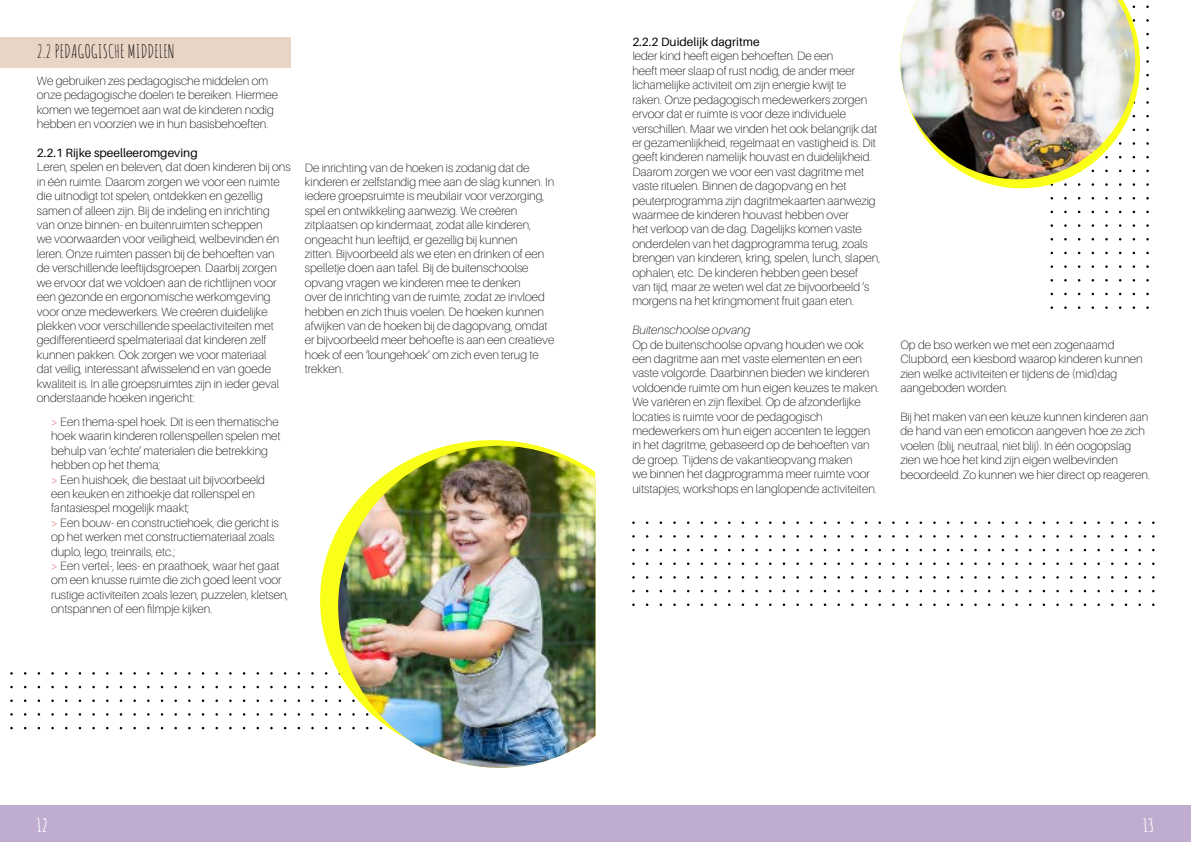
<style>
.page{position:relative;width:1191px;height:842px;background:#fff}
.page>*{position:absolute;margin:0;border:0;box-sizing:border-box;transform-origin:0 0}
.t1{font:18px "Amatic SC";color:#000}
.t2{font:700 18px "Amatic SC";color:#fff}
.t3{font:100 12px/14.4px "Aileron";color:#000}
.t4{font:12px "Aileron";color:#000}
.t5{font:italic 100 12px "Aileron";color:#000}
.s1{font-weight:400;color:#f19098}
</style>
<div class="page">
<div style="left:0;top:805px;width:1191px;height:37px;background:#c0accf"></div>
<div style="left:0;top:37px;width:291px;height:30px;background:#e9d5c6"></div>
<svg style="left:320px;top:440px;width:218px;height:290px"></svg>
<img style="left:338px;top:446px;width:257px;height:322px">
<svg style="left:976px;top:6px;width:164px;height:182px"></svg>
<img style="left:900px;top:0;width:235px;height:179px">
<h1 class="t1" style="left:37px;top:39px;width:139px">2.2 PEDAGOGISCHE MIDDELEN</h1>
<p class="t3" style="left:37px;top:74px;width:243px">We gebruiken zes pedagogische middelen om onze pedagogische doelen te bereiken. Hiermee komen we tegemoet aan wat de kinderen nodig hebben en voorzien we in hun basisbehoeften.</p>
<p class="t4" style="left:37px;top:146px;width:162px">2.2.1 Rijke speelleeromgeving</p>
<p class="t3" style="left:37px;top:160px;width:255px">Leren, spelen en beleven, dat doen kinderen bij ons in één ruimte. Daarom zorgen we voor een ruimte die uitnodigt tot spelen, ontdekken en gezellig samen of alleen zijn. Bij de indeling en inrichting van onze binnen- en buitenruimten scheppen<br>we voorwaarden voor veiligheid, welbevinden én leren. Onze ruimten passen bij de behoeften van de verschillende leeftijdsgroepen. Daarbij zorgen we ervoor dat we voldoen aan de richtlijnen voor een gezonde en ergonomische werkomgeving voor onze medewerkers. We creëren duidelijke plekken voor verschillende speelactiviteiten met gedifferentieerd spelmateriaal dat kinderen zelf kunnen pakken. Ook zorgen we voor materiaal<br>dat veilig, interessant afwisselend en van goede kwaliteit is. In alle groepsruimtes zijn in ieder geval onderstaande hoeken ingericht:</p>
<p class="t3" style="left:305px;top:160px;width:251px">De inrichting van de hoeken is zodanig dat de kinderen er zelfstandig mee aan de slag kunnen. In iedere groepsruimte is meubilair voor verzorging, spel en ontwikkeling aanwezig. We creëren zitplaatsen op kindermaat, zodat alle kinderen, ongeacht hun leeftijd, er gezellig bij kunnen<br>zitten. Bijvoorbeeld als we eten en drinken of een spelletje doen aan tafel. Bij de buitenschoolse opvang vragen we kinderen mee te denken<br>over de inrichting van de ruimte, zodat ze invloed hebben en zich thuis voelen. De hoeken kunnen afwijken van de hoeken bij de dagopvang, omdat er bijvoorbeeld meer behoefte is aan een creatieve hoek of een ‘loungehoek’ om zich even terug te trekken.</p>
<p class="t3" style="left:51px;top:415px;width:239px"><span class="s1">&gt;</span> Een thema-spel hoek. Dit is een thematische hoek waarin kinderen rollenspellen spelen met behulp van ‘echte’ materialen die betrekking hebben op het thema;<br><span class="s1">&gt;</span> Een huishoek, die bestaat uit bijvoorbeeld<br>een keuken en zithoekje dat rollenspel en fantasiespel mogelijk maakt;<br><span class="s1">&gt;</span> Een bouw- en constructiehoek, die gericht is op het werken met constructiemateriaal zoals duplo, lego, treinrails, etc.;<br><span class="s1">&gt;</span> Een vertel-, lees- en praathoek, waar het gaat om een knusse ruimte die zich goed leent voor rustige activiteiten zoals lezen, puzzelen, kletsen, ontspannen of een filmpje kijken.</p>
<p class="t4" style="left:632px;top:35px;width:129px">2.2.2 Duidelijk dagritme</p>
<p class="t3" style="left:632px;top:49px;width:250px">Ieder kind heeft eigen behoeften. De een<br>heeft meer slaap of rust nodig, de ander meer lichamelijke activiteit om zijn energie kwijt te<br>raken. Onze pedagogisch medewerkers zorgen ervoor dat er ruimte is voor deze individuele verschillen. Maar we vinden het ook belangrijk dat er gezamenlijkheid, regelmaat en vastigheid is. Dit geeft kinderen namelijk houvast en duidelijkheid.<br>Daarom zorgen we voor een vast dagritme met vaste rituelen. Binnen de dagopvang en het peuterprogramma zijn dagritmekaarten aanwezig waarmee de kinderen houvast hebben over<br>het verloop van de dag. Dagelijks komen vaste onderdelen van het dagprogramma terug, zoals brengen van kinderen, kring, spelen, lunch, slapen, ophalen, etc. De kinderen hebben geen besef<br>van tijd, maar ze weten wel dat ze bijvoorbeeld ’s morgens na het kringmoment fruit gaan eten.</p>
<p class="t5" style="left:632px;top:323px;width:120px">Buitenschoolse opvang</p>
<p class="t3" style="left:632px;top:337px;width:248px">Op de buitenschoolse opvang houden we ook een dagritme aan met vaste elementen en een vaste volgorde. Daarbinnen bieden we kinderen voldoende ruimte om hun eigen keuzes te maken.<br>We variëren en zijn flexibel. Op de afzonderlijke locaties is ruimte voor de pedagogisch medewerkers om hun eigen accenten te leggen in het dagritme, gebaseerd op de behoeften van de groep. Tijdens de vakantieopvang maken<br>we binnen het dagprogramma meer ruimte voor uitstapjes, workshops en langlopende activiteiten.</p>
<p class="t3" style="left:900px;top:338px;width:244px">Op de bso werken we met een zogenaamd Clupbord, een kiesbord waarop kinderen kunnen zien welke activiteiten er tijdens de (mid)dag aangeboden worden.</p>
<p class="t3" style="left:900px;top:410px;width:251px">Bij het maken van een keuze kunnen kinderen aan de hand van een emoticon aangeven hoe ze zich voelen (blij, neutraal, niet blij). In één oogopslag zien we hoe het kind zijn eigen welbevinden beoordeeld. Zo kunnen we hier direct op reageren.</p>
<h1 class="t2" style="left:37px;top:811px;width:13px">12</h1>
<h1 class="t2" style="left:1143px;top:811px;width:12px">13</h1>
</div>
